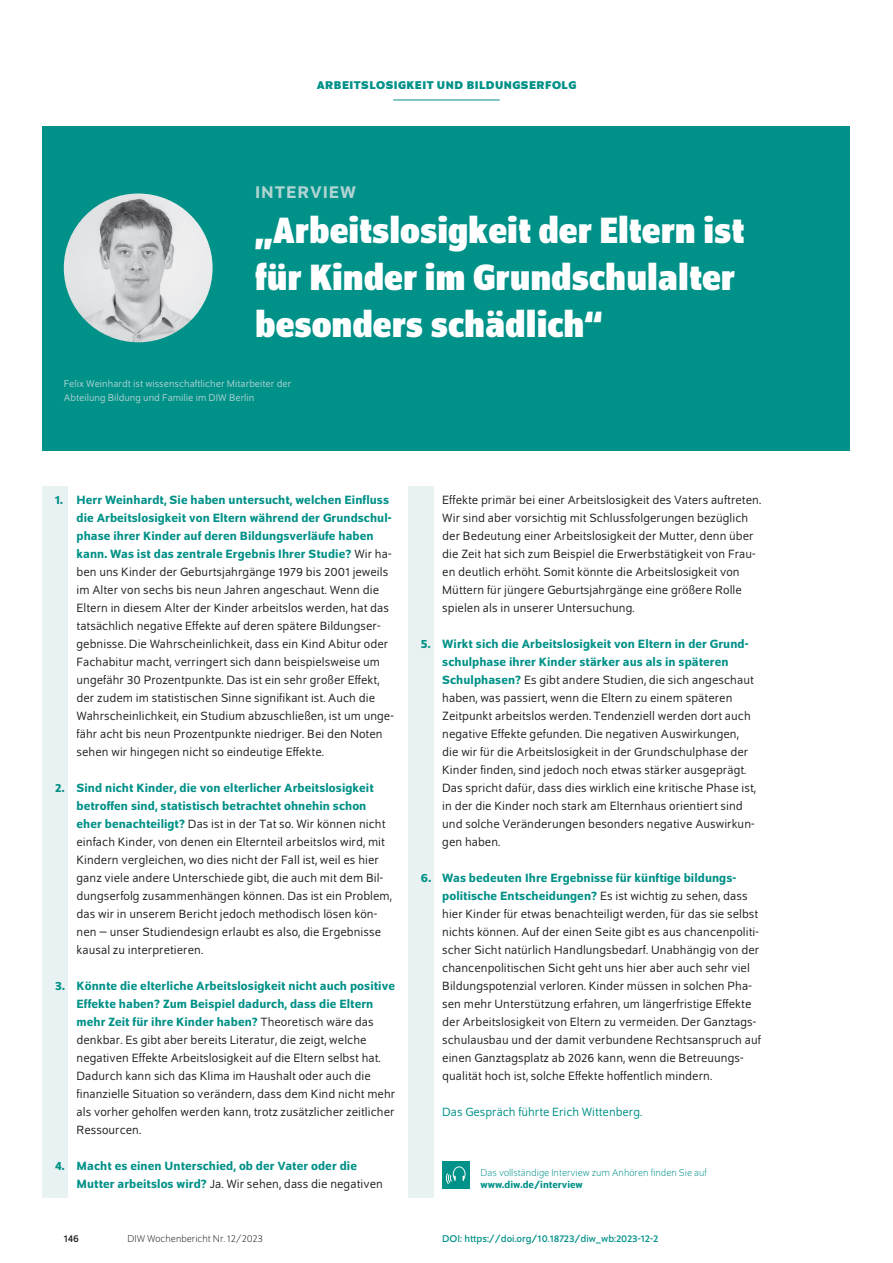
<style>
.page{position:relative;width:893px;height:1263px;background:#fff}
.page>*{position:absolute;margin:0;border:0;box-sizing:border-box;transform-origin:0 0}
.t1{font:700 semi-condensed 39px/46.8px "Schumpeter";color:#fff}
.t2{font:500 18px "Schumpeter";letter-spacing:.05em;color:#afd3d2}
.t3{font:12.75px/18px "Schumpeter Blond";letter-spacing:.005em;color:#231f20}
.t4{font:500 12.75px/18px "Schumpeter";letter-spacing:.005em;color:#009188}
.t5{font:12.75px "Schumpeter Blond";color:#009188}
.t6{font:700 12px "Schumpeter";letter-spacing:.04em;color:#009188}
.t7{font:10.5px/13.5px "Schumpeter Blond";color:#afd3d2}
.t8{font:300 10.5px "Schumpeter";color:#009188}
.t9{font:10.5px "Schumpeter";color:#009188}
.t10{font:300 10.5px "Schumpeter";color:#231f20}
.t11{font:500 10.5px "Schumpeter";color:#009188}
.t12{font:10.5px "Schumpeter";color:#231f20}
.s1{font-family:"Schumpeter Blond";font-weight:400;color:#231f20}
.s2{font-family:"Schumpeter";font-weight:500;color:#009188}
</style>
<div class="page">
<div style="left:408px;top:486px;width:26px;height:711px;background:#e9f2f2"></div>
<div style="left:43px;top:486px;width:25px;height:711px;background:#e9f2f2"></div>
<div style="left:43px;top:126px;width:807px;height:324px;background:#009188"></div>
<hr style="left:393px;top:100px;width:107px;height:1px;background:#009188">
<div style="left:442px;top:1161px;width:27px;height:27px;background:#009188"></div>
<svg style="left:446px;top:1166px;width:20px;height:18px"></svg>
<img style="left:64px;top:193px;width:149px;height:149px;border-radius:74px">
<p class="t6" style="left:317px;top:79px;width:261px">ARBEITSLOSIGKEIT UND BILDUNGSERFOLG</p>
<h2 class="t2" style="left:255px;top:183px;width:102px">INTERVIEW</h2>
<h1 class="t1" style="left:255px;top:207px;width:491px">„Arbeitslosigkeit der Eltern ist für Kinder im Grundschulalter besonders schädlich“</h1>
<p class="t7" style="left:64px;top:377px;width:229px">Felix Weinhardt ist wissenschaftlicher Mitarbeiter der<br>Abteilung Bildung und Familie im DIW Berlin</p>
<p class="t4" style="left:77px;top:491px;width:317px;text-indent:-21px">1. Herr Weinhardt, Sie haben untersucht, welchen Einfluss die Arbeitslosigkeit von Eltern während der Grundschul&shy;phase ihrer Kinder auf deren Bildungsverläufe haben kann. Was ist das zentrale Ergebnis Ihrer Studie? <span class="s1">Wir ha-</span></p>
<p class="t3" style="left:77px;top:563px;width:319px">ben uns Kinder der Geburtsjahrgänge 1979 bis 2001 jeweils im Alter von sechs bis neun Jahren angeschaut. Wenn die Eltern in diesem Alter der Kinder arbeitslos werden, hat das tatsächlich negative Effekte auf deren spätere Bildungser&shy;gebnisse. Die Wahrscheinlichkeit, dass ein Kind Abitur oder Fachabitur macht, verringert sich dann beispielsweise um ungefähr 30 Prozentpunkte. Das ist ein sehr großer Effekt, der zudem im statistischen Sinne signifikant ist. Auch die Wahrscheinlichkeit, ein Studium abzuschließen, ist um unge&shy;fähr acht bis neun Prozentpunkte niedriger. Bei den Noten sehen wir hingegen nicht so eindeutige Effekte.</p>
<p class="t4" style="left:77px;top:779px;width:299px;text-indent:-21px">2. Sind nicht Kinder, die von elterlicher Arbeitslosigkeit betroffen sind, statistisch betrachtet ohnehin schon</p>
<p class="t3" style="left:77px;top:815px;width:317px"><span class="s2">eher benachteiligt?</span> Das ist in der Tat so. Wir können nicht einfach Kinder, von denen ein Elternteil arbeitslos wird, mit Kindern vergleichen, wo dies nicht der Fall ist, weil es hier ganz viele andere Unterschiede gibt, die auch mit dem Bil&shy;dungserfolg zusammenhängen können. Das ist ein Problem, das wir in unserem Bericht jedoch methodisch lösen kön&shy;nen – unser Studiendesign erlaubt es also, die Ergebnisse kausal zu interpretieren.</p>
<p class="t4" style="left:55px;top:977px;width:341px;text-align:center">3. Könnte die elterliche Arbeitslosigkeit nicht auch positive<br>Effekte haben? Zum Beispiel dadurch, dass die Eltern<br>mehr Zeit für ihre Kinder haben? <span class="s1">Theoretisch wäre das</span></p>
<p class="t3" style="left:77px;top:1031px;width:320px">denkbar. Es gibt aber bereits Literatur, die zeigt, welche negativen Effekte Arbeitslosigkeit auf die Eltern selbst hat.<br>Dadurch kann sich das Klima im Haushalt oder auch die finanzielle Situation so verändern, dass dem Kind nicht mehr als vorher geholfen werden kann, trotz zusätzlicher zeitlicher Ressourcen.</p>
<p class="t4" style="left:55px;top:1157px;width:303px">4. Macht es einen Unterschied, ob der Vater oder die</p>
<p class="t3" style="left:77px;top:1175px;width:308px"><span class="s2">Mutter arbeitslos wird?</span> Ja. Wir sehen, dass die negativen</p>
<p class="t12" style="left:64px;top:1233px;width:17px">146</p>
<p class="t10" style="left:128px;top:1234px;width:137px">DIW Wochenbericht Nr. 12/2023</p>
<p class="t3" style="left:442px;top:491px;width:320px">Effekte primär bei einer Arbeitslosigkeit des Vaters auftreten.<br>Wir sind aber vorsichtig mit Schlussfolgerungen bezüglich der Bedeutung einer Arbeitslosigkeit der Mutter, denn über die Zeit hat sich zum Beispiel die Erwerbstätigkeit von Frau&shy;en deutlich erhöht. Somit könnte die Arbeitslosigkeit von Müttern für jüngere Geburtsjahrgänge eine größere Rolle spielen als in unserer Untersuchung.</p>
<p class="t4" style="left:421px;top:635px;width:329px;text-align:center">5. Wirkt sich die Arbeitslosigkeit von Eltern in der Grund&shy;schulphase ihrer Kinder stärker aus als in späteren</p>
<p class="t3" style="left:442px;top:671px;width:315px"><span class="s2">Schulphasen?</span> Es gibt andere Studien, die sich angeschaut haben, was passiert, wenn die Eltern zu einem späteren Zeitpunkt arbeitslos werden. Tendenziell werden dort auch negative Effekte gefunden. Die negativen Auswirkungen, die wir für die Arbeitslosigkeit in der Grundschulphase der Kinder finden, sind jedoch noch etwas stärker ausgeprägt.<br>Das spricht dafür, dass dies wirklich eine kritische Phase ist, in der die Kinder noch stark am Elternhaus orientiert sind und solche Veränderungen besonders negative Auswirkun&shy;gen haben.</p>
<p class="t4" style="left:442px;top:869px;width:307px;text-indent:-21px">6. Was bedeuten Ihre Ergebnisse für künftige bildungs&shy;politische Entscheidungen? <span class="s1">Es ist wichtig zu sehen, dass</span></p>
<p class="t3" style="left:442px;top:905px;width:320px">hier Kinder für etwas benachteiligt werden, für das sie selbst nichts können. Auf der einen Seite gibt es aus chancenpoliti&shy;scher Sicht natürlich Handlungsbedarf. Unabhängig von der chancenpolitischen Sicht geht uns hier aber auch sehr viel Bildungspotenzial verloren. Kinder müssen in solchen Pha&shy;sen mehr Unterstützung erfahren, um längerfristige Effekte der Arbeitslosigkeit von Eltern zu vermeiden. Der Ganztags&shy;schulausbau und der damit verbundene Rechtsanspruch auf einen Ganztagsplatz ab 2026 kann, wenn die Betreuungs&shy;qualität hoch ist, solche Effekte hoffentlich mindern.</p>
<p class="t5" style="left:442px;top:1106px;width:201px">Das Gespräch führte Erich Wittenberg.</p>
<p class="t8" style="left:480px;top:1167px;width:228px">Das vollständige Interview zum Anhören finden Sie auf</p>
<p class="t11" style="left:480px;top:1179px;width:104px">www.diw.de/interview</p>
<p class="t9" style="left:442px;top:1233px;width:218px">DOI: https://doi.org/10.18723/diw_wb:2023-12-2</p>
</div>
